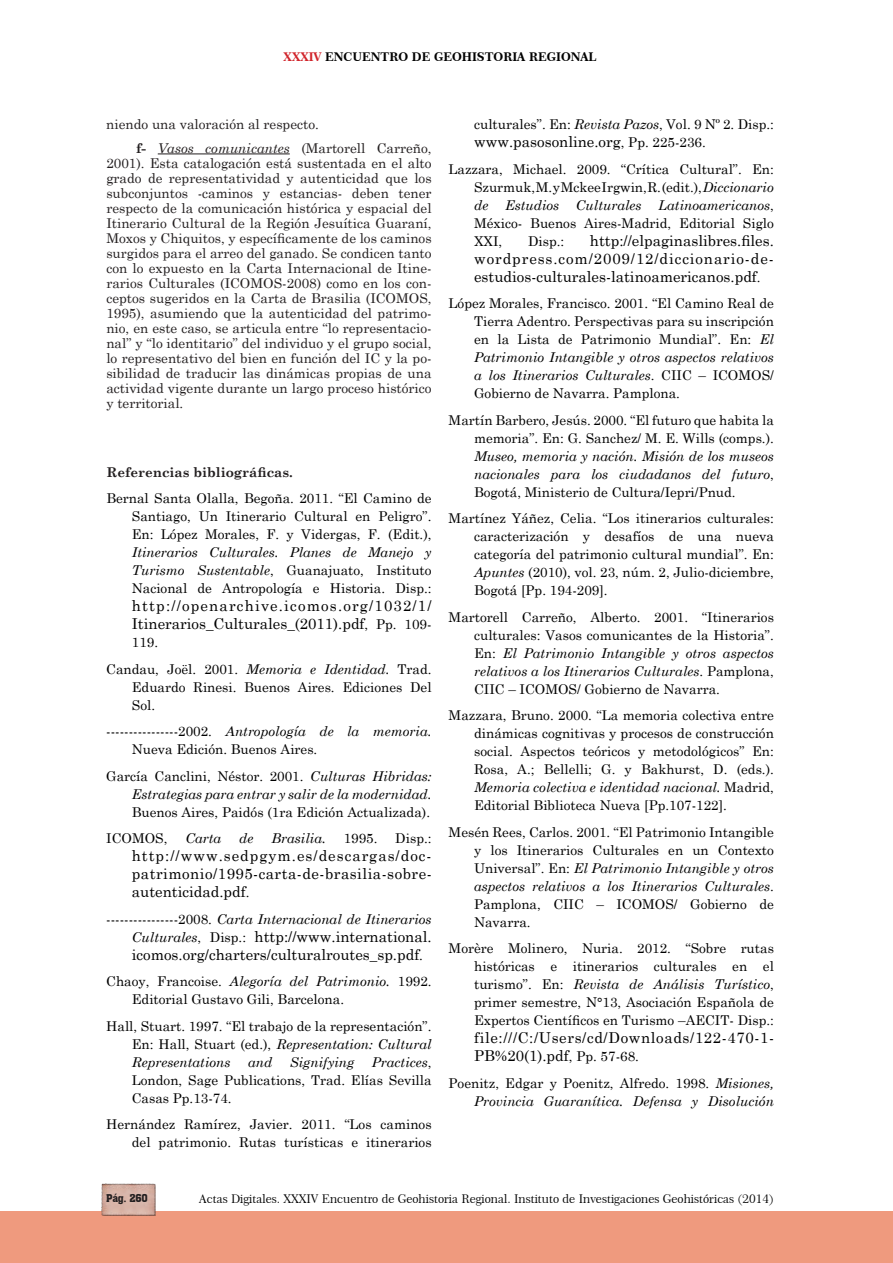
<style>
.page{position:relative;width:893px;height:1263px;background:#fff}
.page>*{position:absolute;margin:0;border:0;box-sizing:border-box;transform-origin:0 0}
.t1{font:15px/18px "Century Schoolbook";color:#000;text-align:justify}
.t2{font:15px/18px "Century Schoolbook";letter-spacing:.04em;color:#000}
.t3{font:13.5px/18px "Century Schoolbook";color:#000;text-align:justify}
.t4{font:13.5px/15px "Century Schoolbook";color:#231f20}
.t5{font:italic 13.5px/18px "Century Schoolbook";color:#000;text-align:right}
.t6{font:700 13.5px "Century Schoolbook";color:#231f20}
.t7{font:12px "Century 751 BT Roman No 2 B";color:#000}
.t8{font:12px "Century 751 BT Bold B";color:#000}
.t9{font:10.5px "Aachen BT";letter-spacing:-.03em;color:#231f20}
.s1{color:#d1232a}
.s2{font-weight:700}
.s3{font-style:italic}
.s4{font-size:13.5px}
.s5{font-style:normal}
.s6{font-style:italic;font-size:13.5px}
</style>
<div class="page">
<div style="left:0;top:1212px;width:893px;height:51px;background:#ef9a7e"></div>
<img style="left:102px;top:1183px;width:53px;height:32px">
<hr style="left:158px;top:154px;width:132px;height:1px;background:#231f20">
<p class="t8" style="left:284px;top:49px;width:314px"><span class="s1">XXXIV</span> ENCUENTRO DE GEOHISTORIA REGIONAL</p>
<p class="t4" style="left:136px;top:111px;width:297px;line-height:23.5px;text-indent:-30px">niendo una valoración al respecto.<br><span class="s2">f-</span> <span class="s3">Vasos comunicantes</span> (Martorell Carreño,</p>
<p class="t4" style="left:106px;top:154px;width:327px;text-align:justify">2001). Esta catalogación está sustentada en el alto grado de representatividad y autenticidad que los subconjuntos -caminos y estancias- deben tener respecto de la comunicación histórica y espacial del Itinerario Cultural de la Región Jesuítica Guaraní, Moxos y Chiquitos, y específicamente de los caminos surgidos para el arreo del ganado. Se condicen tanto con lo expuesto en la Carta Internacional de Itine&shy;rarios Culturales (ICOMOS-2008) como en los con&shy;ceptos sugeridos en la Carta de Brasilia (ICOMOS, 1995), asumiendo que la autenticidad del patrimo&shy;nio, en este caso, se articula entre “lo representacio&shy;nal” y “lo identitario” del individuo y el grupo social, lo representativo del bien en función del IC y la po&shy;sibilidad de traducir las dinámicas propias de una actividad vigente durante un largo proceso histórico y territorial.</p>
<p class="t6" style="left:106px;top:461px;width:188px">Referencias bibliográficas.</p>
<p class="t3" style="left:132px;top:488px;width:301px;text-indent:-26px">Bernal Santa Olalla, Begoña. 2011. “El Camino de Santiago, Un Itinerario Cultural en Peligro”.<br>En: López Morales, F. y Vidergas, F. (Edit.),</p>
<p class="t3" style="left:132px;top:542px;width:301px"><span class="s3">Itinerarios Culturales. Planes de Manejo y Turismo Sustentable</span>, Guanajuato, Instituto Nacional de Antropología e Historia. Disp.:</p>
<p class="t1" style="left:132px;top:595px;width:301px">http://openarchive.icomos.org/1032/1/<br>Itinerarios_Culturales_(2011).pdf<span class="s4">, Pp. 109-</span></p>
<p class="t3" style="left:106px;top:628px;width:327px;line-height:26.5px;text-indent:26px">119.<br>Candau, Joël. 2001. <span class="s3">Memoria e Identidad.</span> Trad.</p>
<p class="t3" style="left:132px;top:677px;width:301px">Eduardo Rinesi. Buenos Aires. Ediciones Del<br>Sol.</p>
<p class="t3" style="left:132px;top:721px;width:301px;text-indent:-26px">----------------2002. <span class="s3">Antropología de la memoria.<br></span>Nueva Edición. Buenos Aires.</p>
<p class="t5" style="left:106px;top:766px;width:327px"><span class="s5">García Canclini, Néstor. 2001.</span> Culturas Hibridas:<br>Estrategias para entrar y salir de la modernidad.</p>
<p class="t3" style="left:106px;top:797px;width:325px;line-height:26.5px;text-indent:26px">Buenos Aires, Paidós (1ra Edición Actualizada).<br>ICOMOS,</p>
<p class="t5" style="left:185px;top:829px;width:37px">Carta</p>
<p class="t5" style="left:239px;top:829px;width:16px">de</p>
<p class="t5" style="left:271px;top:829px;width:56px">Brasilia.</p>
<p class="t3" style="left:344px;top:828px;width:35px">1995.</p>
<p class="t3" style="left:395px;top:828px;width:38px">Disp.:</p>
<p class="t1" style="left:132px;top:845px;width:301px">http://www.sedpgym.es/descargas/doc&shy;patrimonio/1995-carta-de-brasilia-sobre&shy;autenticidad.pdf<span class="s4">.</span></p>
<p class="t5" style="left:106px;top:909px;width:327px"><span class="s5">----------------2008.</span> Carta Internacional de Itinerarios</p>
<p class="t1" style="left:132px;top:926px;width:301px"><span class="s6">Culturales</span><span class="s4">, Disp.:</span> http://www.international. icomos.org/charters/culturalroutes_sp.pdf<span class="s4">.</span></p>
<p class="t3" style="left:132px;top:971px;width:301px;text-indent:-26px">Chaoy, Francoise. <span class="s3">Alegoría del Patrimonio.</span> 1992.<br>Editorial Gustavo Gili, Barcelona.</p>
<p class="t3" style="left:132px;top:1016px;width:301px;text-indent:-26px">Hall, Stuart. 1997. “El trabajo de la representación”.<br>En: Hall, Stuart (ed.), <span class="s3">Representation: Cultural Representations</span></p>
<p class="t5" style="left:248px;top:1052px;width:26px">and</p>
<p class="t5" style="left:290px;top:1052px;width:66px">Signifying</p>
<p class="t3" style="left:132px;top:1052px;width:301px;text-indent:240px"><span class="s3">Practices</span>, London, Sage Publications, Trad. Elías Sevilla Casas Pp.13-74.</p>
<p class="t3" style="left:106px;top:1114px;width:327px;text-align:right">Hernández Ramírez, Javier. 2011. “Los caminos del patrimonio. Rutas turísticas e itinerarios</p>
<p class="t3" style="left:474px;top:114px;width:301px">culturales”. En: <span class="s3">Revista Pazos</span>, Vol. 9 Nº 2. Disp.:</p>
<p class="t1" style="left:474px;top:131px;width:233px">www.pasosonline.org<span class="s4">, Pp. 225-236.</span></p>
<p class="t3" style="left:474px;top:159px;width:301px;text-indent:-26px">Lazzara, Michael. 2009. “Crítica Cultural”. En:<br>Szurmuk, M. y Mckee Irgwin, R. (edit.), <span class="s3">Diccionario de Estudios Culturales Latinoamericanos</span>, México- Buenos Aires-Madrid, Editorial Siglo XXI,</p>
<p class="t1" style="left:474px;top:230px;width:301px;text-indent:116px">http://elpaginaslibres.files. wordpress.com/2009/12/diccionario-de&shy;estudios-culturales-latinoamericanos.pdf<span class="s4">.</span></p>
<p class="t3" style="left:474px;top:293px;width:301px;text-indent:-26px">López Morales, Francisco. 2001. “El Camino Real de Tierra Adentro. Perspectivas para su inscripción en la Lista de Patrimonio Mundial”. En: <span class="s3">El Patrimonio Intangible y otros aspectos relativos a los Itinerarios Culturales</span>. CIIC – ICOMOS/ Gobierno de Navarra. Pamplona.</p>
<p class="t3" style="left:449px;top:409px;width:327px;text-align:right">Martín Barbero, Jesús. 2000. “El futuro que habita la memoria”. En: G. Sanchez/ M. E. Wills (comps.).</p>
<p class="t5" style="left:474px;top:446px;width:301px;text-align:justify">Museo, memoria y nación. Misión de los museos nacionales para los ciudadanos del futuro<span class="s5">, Bogotá, Ministerio de Cultura/Iepri/Pnud.</span></p>
<p class="t3" style="left:474px;top:508px;width:301px;text-indent:-26px">Martínez Yáñez, Celia. “Los itinerarios culturales: caracterización y desafíos de una nueva categoría del patrimonio cultural mundial”. En:<br><span class="s3">Apuntes</span> (2010), vol. 23, núm. 2, Julio-diciembre, Bogotá [Pp. 194-209].</p>
<p class="t3" style="left:474px;top:606px;width:301px;text-indent:-26px">Martorell Carreño, Alberto. 2001. “Itinerarios culturales: Vasos comunicantes de la Historia”.<br>En: <span class="s3">El Patrimonio Intangible y otros aspectos relativos a los Itinerarios Culturales</span>. Pamplona, CIIC – ICOMOS/ Gobierno de Navarra.</p>
<p class="t3" style="left:474px;top:705px;width:301px;text-indent:-26px">Mazzara, Bruno. 2000. “La memoria colectiva entre dinámicas cognitivas y procesos de construcción social. Aspectos teóricos y metodológicos” En:<br>Rosa, A.; Bellelli; G. y Bakhurst, D. (eds.).<br><span class="s3">Memoria colectiva e identidad nacional.</span> Madrid, Editorial Biblioteca Nueva [Pp.107-122].</p>
<p class="t3" style="left:474px;top:821px;width:301px;text-indent:-26px">Mesén Rees, Carlos. 2001. “El Patrimonio Intangible y los Itinerarios Culturales en un Contexto Universal”. En: <span class="s3">El Patrimonio Intangible y otros aspectos relativos a los Itinerarios Culturales</span>.<br>Pamplona, CIIC – ICOMOS/ Gobierno de Navarra.</p>
<p class="t3" style="left:474px;top:938px;width:301px;text-indent:-26px">Morère Molinero, Nuria. 2012. “Sobre rutas históricas e itinerarios culturales en el turismo”. En: <span class="s3">Revista de Análisis Turístico</span>, primer semestre, N°13, Asociación Española de Expertos Científicos en Turismo –AECIT- Disp.:</p>
<p class="t2" style="left:474px;top:1027px;width:301px">file:///C:/Users/cd/Downloads/122-470-1-<br>PB%20(1).pdf<span class="s4">, Pp. 57-68.</span></p>
<p class="t5" style="left:449px;top:1073px;width:327px"><span class="s5">Poenitz, Edgar y Poenitz, Alfredo. 1998.</span> Misiones,<br>Provincia Guaranítica. Defensa y Disolución</p>
<p class="t3" style="left:528px;top:230px;width:38px">Disp.:</p>
<p class="t9" style="left:106px;top:1191px;width:43px">Pág. 260</p>
<p class="t7" style="left:199px;top:1192px;width:576px">Actas Digitales. XXXIV Encuentro de Geohistoria Regional. Instituto de Investigaciones Geohistóricas (2014)</p>
</div>
